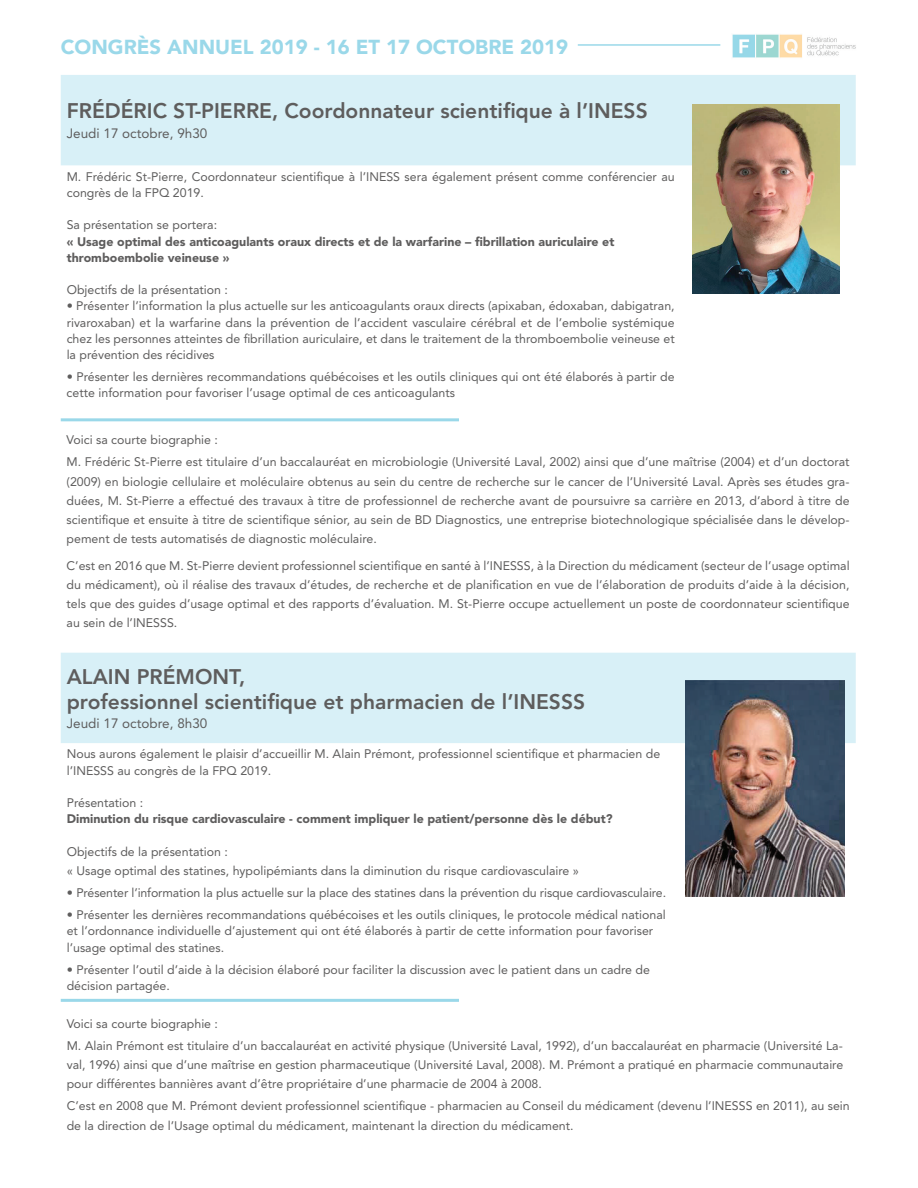
<style>
.page{position:relative;width:918px;height:1188px;background:#fff}
.page>*{position:absolute;margin:0;border:0;box-sizing:border-box;transform-origin:0 0}
.t1{font:800 21px/25.2px "Avenir LT Std";color:#5e5d5d}
.t2{font:900 20.25px "Avenir";color:#9ad8e9}
.t3{font:13.5px "Avenir LT Std";color:#5e5d5d}
.t4{font:12.3px/16.2px "Avenir LT Std";color:#5e5d5d}
.t5{font:900 12.3px/16.2px "Avenir LT Std";color:#5e5d5d}
</style>
<div class="page">
<hr style="left:578px;top:44px;width:142px;height:2px;background:#9ad8e9">
<img style="left:732px;top:34px;width:124px;height:24px">
<div style="left:61px;top:75px;width:795px;height:90px;background:#d8f0f7"></div>
<hr style="left:61px;top:418px;width:398px;height:3px;background:#9ad8e9">
<img style="left:692px;top:105px;width:147px;height:188px">
<div style="left:61px;top:653px;width:795px;height:90px;background:#d8f0f7"></div>
<hr style="left:61px;top:999px;width:398px;height:3px;background:#9ad8e9">
<img style="left:686px;top:680px;width:158px;height:217px">
<h2 class="t2" style="left:61px;top:29px;width:371px">CONGRÈS ANNUEL 2019 - 16 ET 17 OCTOBRE</h2>
<h2 class="t2" style="left:520px;top:29px;width:49px">2019</h2>
<h1 class="t1" style="left:67px;top:99px;width:534px">Frédéric St-Pierre, Coordonnateur scientifique à l’INESS</h1>
<p class="t3" style="left:67px;top:125px;width:142px">Jeudi 17 octobre, 9h30</p>
<p class="t4" style="left:67px;top:168px;width:610px">M. Frédéric St-Pierre, Coordonnateur scientifique à l’INESS sera également présent comme conférencier au congrès de la FPQ 2019.</p>
<p class="t4" style="left:67px;top:217px;width:152px">Sa présentation se portera:</p>
<p class="t5" style="left:67px;top:233px;width:549px">« Usage optimal des anticoagulants oraux directs et de la warfarine – fibrillation auriculaire et thromboembolie veineuse »</p>
<p class="t4" style="left:67px;top:282px;width:163px">Objectifs de la présentation :</p>
<p class="t4" style="left:67px;top:298px;width:610px;text-align:justify">• Présenter l’information la plus actuelle sur les anticoagulants oraux directs (apixaban, édoxaban, dabigatran, rivaroxaban) et la warfarine dans la prévention de l’accident vasculaire cérébral et de l’embolie systémique chez les personnes atteintes de fibrillation auriculaire, et dans le traitement de la thromboembolie veineuse et la prévention des récidives</p>
<p class="t4" style="left:67px;top:369px;width:609px">• Présenter les dernières recommandations québécoises et les outils cliniques qui ont été élaborés à partir de cette information pour favoriser l’usage optimal de ces anticoagulants</p>
<p class="t4" style="left:67px;top:429px;width:785px;line-height:22.2px">Voici sa courte biographie :<br>M. Frédéric St-Pierre est titulaire d’un baccalauréat en microbiologie (Université Laval, 2002) ainsi que d’une maîtrise (2004) et d’un doctorat</p>
<p class="t4" style="left:67px;top:472px;width:785px;line-height:19.2px;text-align:justify">(2009) en biologie cellulaire et moléculaire obtenus au sein du centre de recherche sur le cancer de l’Université Laval. Après ses études gra&shy;duées, M. St-Pierre a effectué des travaux à titre de professionnel de recherche avant de poursuivre sa carrière en 2013, d’abord à titre de scientifique et ensuite à titre de scientifique sénior, au sein de BD Diagnostics, une entreprise biotechnologique spécialisée dans le dévelop&shy;pement de tests automatisés de diagnostic moléculaire.</p>
<p class="t4" style="left:67px;top:556px;width:785px;line-height:19.2px;text-align:justify">C’est en 2016 que M. St-Pierre devient professionnel scientifique en santé à l’INESSS, à la Direction du médicament (secteur de l’usage optimal du médicament), où il réalise des travaux d’études, de recherche et de planification en vue de l’élaboration de produits d’aide à la décision, tels que des guides d’usage optimal et des rapports d’évaluation. M. St-Pierre occupe actuellement un poste de coordonnateur scientifique au sein de l’INESSS.</p>
<h1 class="t1" style="left:67px;top:664px;width:460px">Alain Prémont,<br>professionnel scientifique et pharmacien de l’INESSS</h1>
<p class="t3" style="left:67px;top:716px;width:142px">Jeudi 17 octobre, 8h30</p>
<p class="t4" style="left:67px;top:746px;width:595px">Nous aurons également le plaisir d’accueillir M. Alain Prémont, professionnel scientifique et pharmacien de l’INESSS au congrès de la FPQ 2019.</p>
<p class="t4" style="left:67px;top:795px;width:78px">Présentation :</p>
<p class="t5" style="left:67px;top:811px;width:547px">Diminution du risque cardiovasculaire - comment impliquer le patient/personne dès le début?</p>
<p class="t4" style="left:67px;top:842px;width:514px;line-height:19.2px">Objectifs de la présentation :<br>« Usage optimal des statines, hypolipémiants dans la diminution du risque cardiovasculaire »</p>
<p class="t4" style="left:67px;top:885px;width:601px">• Présenter l’information la plus actuelle sur la place des statines dans la prévention du risque cardiovasculaire.</p>
<p class="t4" style="left:67px;top:907px;width:601px">• Présenter les dernières recommandations québécoises et les outils cliniques, le protocole médical national et l’ordonnance individuelle d’ajustement qui ont été élaborés à partir de cette information pour favoriser l’usage optimal des statines.</p>
<p class="t4" style="left:67px;top:962px;width:585px">• Présenter l’outil d’aide à la décision élaboré pour faciliter la discussion avec le patient dans un cadre de décision partagée.</p>
<p class="t4" style="left:67px;top:1012px;width:778px;line-height:22.2px">Voici sa courte biographie :<br>M. Alain Prémont est titulaire d’un baccalauréat en activité physique (Université Laval, 1992), d’un baccalauréat en pharmacie (Université La-</p>
<p class="t4" style="left:67px;top:1055px;width:778px;line-height:19.2px">val, 1996) ainsi que d’une maîtrise en gestion pharmaceutique (Université Laval, 2008). M. Prémont a pratiqué en pharmacie communautaire pour différentes bannières avant d’être propriétaire d’une pharmacie de 2004 à 2008.</p>
<p class="t4" style="left:67px;top:1097px;width:785px;line-height:19.2px">C’est en 2008 que M. Prémont devient professionnel scientifique - pharmacien au Conseil du médicament (devenu l’INESSS en 2011), au sein de la direction de l’Usage optimal du médicament, maintenant la direction du médicament.</p>
</div>
